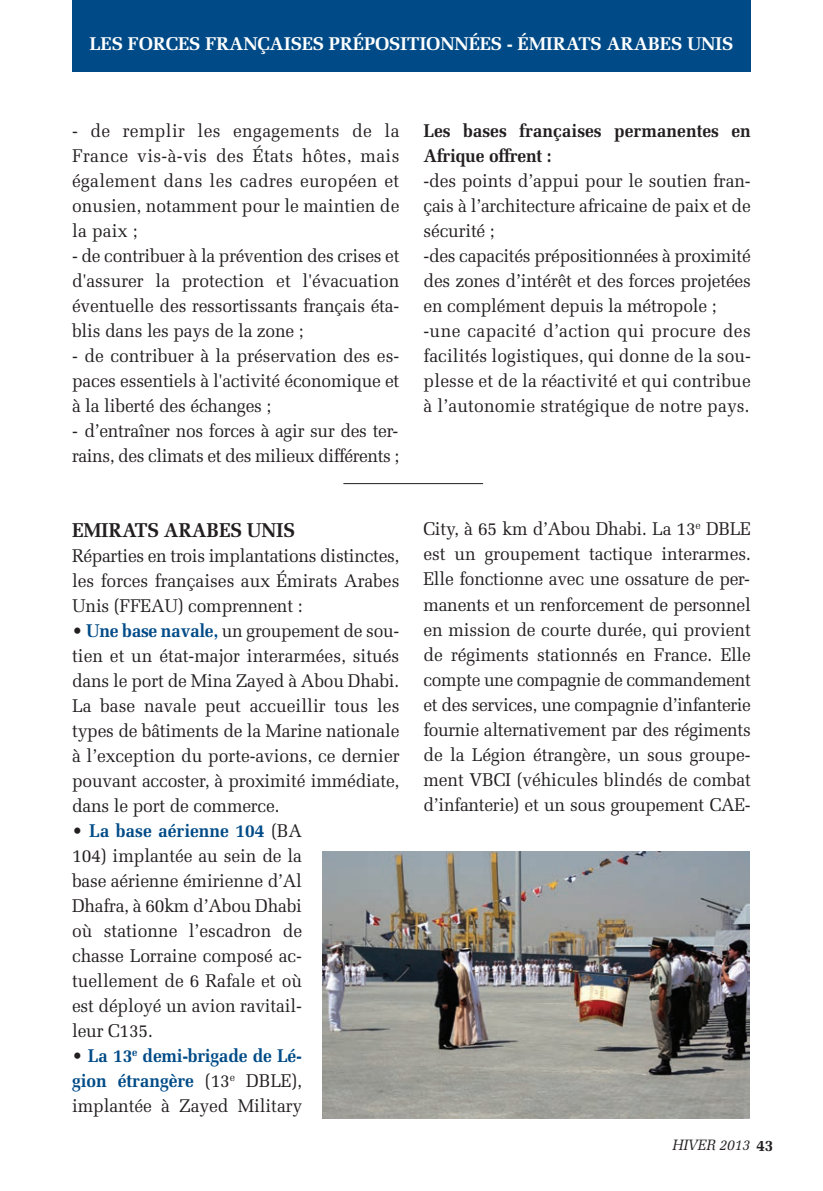
<style>
.page{position:relative;width:823px;height:1191px;background:#fff}
.page>*{position:absolute;margin:0;border:0;box-sizing:border-box;transform-origin:0 0}
.t1{font:700 20px "Melior";letter-spacing:-.01em;color:#231f20;scale:.95 1}
.t2{font:18.4px/25px "Melior";letter-spacing:-.01em;color:#231f20;text-align:justify;scale:.95 1}
.t3{font:700 18.4px/25px "Melior";letter-spacing:-.015em;color:#004b87;text-align:justify;scale:.95 1}
.t4{font:700 18.4px "Melior";letter-spacing:-.01em;color:#fff}
.t5{font:700 18.4px/25px "Melior";color:#231f20;scale:.95 1}
.t6{font:italic 15px "Melior";letter-spacing:-.015em;color:#231f20;scale:.95 1}
.s1{font-weight:700;color:#004b87}
.s2{font-weight:400;color:#231f20}
.s3{font-weight:700;font-style:normal;font-size:16px}
</style>
<div class="page">
<div style="left:72px;top:0;width:678px;height:72px;background:#004b87"></div>
<hr style="left:343px;top:483px;width:140px;height:1px;background:#231f20">
<img style="left:322px;top:851px;width:427px;height:268px">
<p class="t4" style="left:89px;top:33px;width:645px">LES FORCES FRANÇAISES PRÉPOSITIONNÉES - ÉMIRATS ARABES UNIS</p>
<p class="t2" style="left:72px;top:118px;width:346px">- de remplir les engagements de la France vis-à-vis des États hôtes, mais également dans les cadres européen et onusien, notamment pour le maintien de la paix ;</p>
<p class="t2" style="left:72px;top:243px;width:346px">- de contribuer à la prévention des crises et d'assurer la protection et l'évacuation éventuelle des ressortissants français éta&shy;blis dans les pays de la zone ;</p>
<p class="t2" style="left:72px;top:343px;width:346px">- de contribuer à la préservation des es&shy;paces essentiels à l'activité économique et à la liberté des échanges ;</p>
<p class="t2" style="left:72px;top:418px;width:346px">- d’entraîner nos forces à agir sur des ter&shy;rains, des climats et des milieux différents ;</p>
<p class="t1" style="left:72px;top:518px;width:236px">EMIRATS ARABES UNIS</p>
<p class="t2" style="left:72px;top:543px;width:346px">Réparties en trois implantations distinctes, les forces françaises aux Émirats Arabes Unis (FFEAU) comprennent :</p>
<p class="t2" style="left:72px;top:618px;width:346px">• <span class="s1">Une base navale,</span> un groupement de sou&shy;tien et un état-major interarmées, situés dans le port de Mina Zayed à Abou Dhabi.<br>La base navale peut accueillir tous les types de bâtiments de la Marine nationale à l’exception du porte-avions, ce dernier pouvant accoster, à proximité immédiate, dans le port de commerce.</p>
<p class="t2" style="left:72px;top:818px;width:243px">• <span class="s1">La base aérienne 104</span> (BA 104) implantée au sein de la base aérienne émirienne d’Al Dhafra, à 60km d’Abou Dhabi où stationne l’escadron de chasse Lorraine composé ac&shy;tuellement de 6 Rafale et où est déployé un avion ravitail&shy;leur C135.</p>
<p class="t3" style="left:72px;top:1043px;width:243px"><span class="s2">•</span> La 13<sup>e</sup> demi-brigade de Lé&shy;gion étrangère <span class="s2">(13</span><sup>e</sup> <span class="s2">DBLE), implantée à Zayed Military</span></p>
<p class="t5" style="left:423px;top:118px;width:346px">Les bases françaises permanentes en<br>Afrique offrent :</p>
<p class="t2" style="left:423px;top:168px;width:346px;text-align:left">-des points d’appui pour le soutien fran&shy;çais à l’architecture africaine de paix et de sécurité ;<br>-des capacités prépositionnées à proximité des zones d’intérêt et des forces projetées en complément depuis la métropole ; -une capacité d’action qui procure des facilités logistiques, qui donne de la sou&shy;plesse et de la réactivité et qui contribue à l’autonomie stratégique de notre pays.</p>
<p class="t2" style="left:423px;top:516px;width:346px">City, à 65 km d’Abou Dhabi. La 13<sup>e</sup> DBLE est un groupement tactique interarmes.<br>Elle fonctionne avec une ossature de per&shy;manents et un renforcement de personnel en mission de courte durée, qui provient de régiments stationnés en France. Elle compte une compagnie de commandement et des services, une compagnie d’infanterie fournie alternativement par des régiments de la Légion étrangère, un sous groupe&shy;ment VBCI (véhicules blindés de combat d’infanterie) et un sous groupement CAE-</p>
<p class="t6" style="left:671px;top:1136px;width:108px">HIVER 2013 <span class="s3">43</span></p>
</div>
